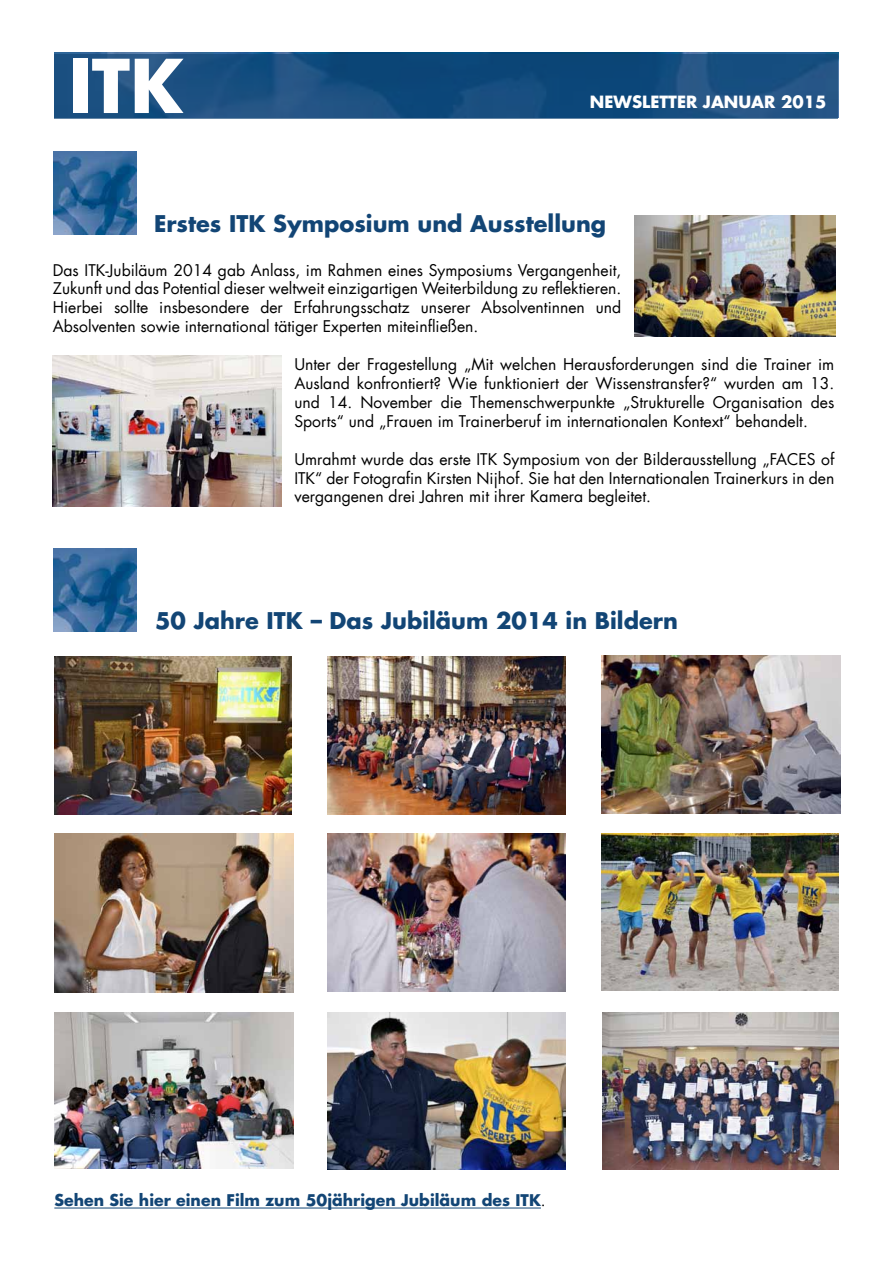
<style>
.page{position:relative;width:893px;height:1263px;background:#fff}
.page>*{position:absolute;margin:0;border:0;box-sizing:border-box;transform-origin:0 0}
.t1{font:700 22.5px "Futura";color:#124575}
.t2{font:700 16.5px "Futura";color:#fff}
.t3{font:15.75px/18.9px "Futura";color:#000;text-align:justify}
.t4{font:700 15.75px "Futura";color:#124575}
.s1{font-weight:400;color:#000}
</style>
<div class="page">
<hr style="left:54px;top:1207px;width:487px;height:1px;background:#124575">
<img style="left:54px;top:152px;width:83px;height:83px">
<svg style="left:54px;top:54px;width:783px;height:64px;background:#174d7e"></svg>
<div style="left:73px;top:59px;width:14px;height:54px;background:#fff"></div>
<svg style="left:92px;top:59px;width:92px;height:54px"></svg>
<img style="left:635px;top:216px;width:201px;height:121px">
<img style="left:53px;top:355px;width:229px;height:151px">
<img style="left:602px;top:1012px;width:237px;height:157px">
<img style="left:54px;top:1012px;width:239px;height:156px">
<img style="left:327px;top:656px;width:239px;height:158px">
<img style="left:327px;top:1012px;width:238px;height:157px">
<img style="left:54px;top:656px;width:238px;height:158px">
<img style="left:601px;top:833px;width:237px;height:157px">
<img style="left:54px;top:833px;width:239px;height:159px">
<img style="left:601px;top:655px;width:239px;height:159px">
<img style="left:327px;top:833px;width:239px;height:159px">
<img style="left:54px;top:548px;width:83px;height:83px">
<p class="t2" style="left:590px;top:91px;width:238px">NEWSLETTER JANUAR 2015</p>
<h1 class="t1" style="left:154px;top:208px;width:454px">Erstes ITK Symposium und Ausstellung</h1>
<p class="t3" style="left:53px;top:260px;width:570px">Das ITK-Jubiläum 2014 gab Anlass, im Rahmen eines Symposiums Vergangenheit, Zukunft und das Potential dieser weltweit einzigartigen Weiterbildung zu reflektieren.<br>Hierbei sollte insbesondere der Erfahrungsschatz unserer Absolventinnen und Absolventen sowie international tätiger Experten miteinfließen.</p>
<p class="t3" style="left:294px;top:355px;width:542px">Unter der Fragestellung „Mit welchen Herausforderungen sind die Trainer im Ausland konfrontiert? Wie funktioniert der Wissenstransfer?“ wurden am 13. und 14. November die Themenschwerpunkte „Strukturelle Organisation des Sports“ und „Frauen im Trainerberuf im internationalen Kontext“ behandelt.</p>
<p class="t3" style="left:294px;top:449px;width:542px">Umrahmt wurde das erste ITK Symposium von der Bilderausstellung „FACES of ITK“ der Fotografin Kirsten Nijhof. Sie hat den Internationalen Trainerkurs in den vergangenen drei Jahren mit ihrer Kamera begleitet.</p>
<h1 class="t1" style="left:155px;top:605px;width:524px">50 Jahre ITK – Das Jubiläum 2014 in Bildern</h1>
<p class="t4" style="left:54px;top:1190px;width:493px">Sehen Sie hier einen Film zum 50jährigen Jubiläum des ITK<span class="s1">.</span></p>
</div>
